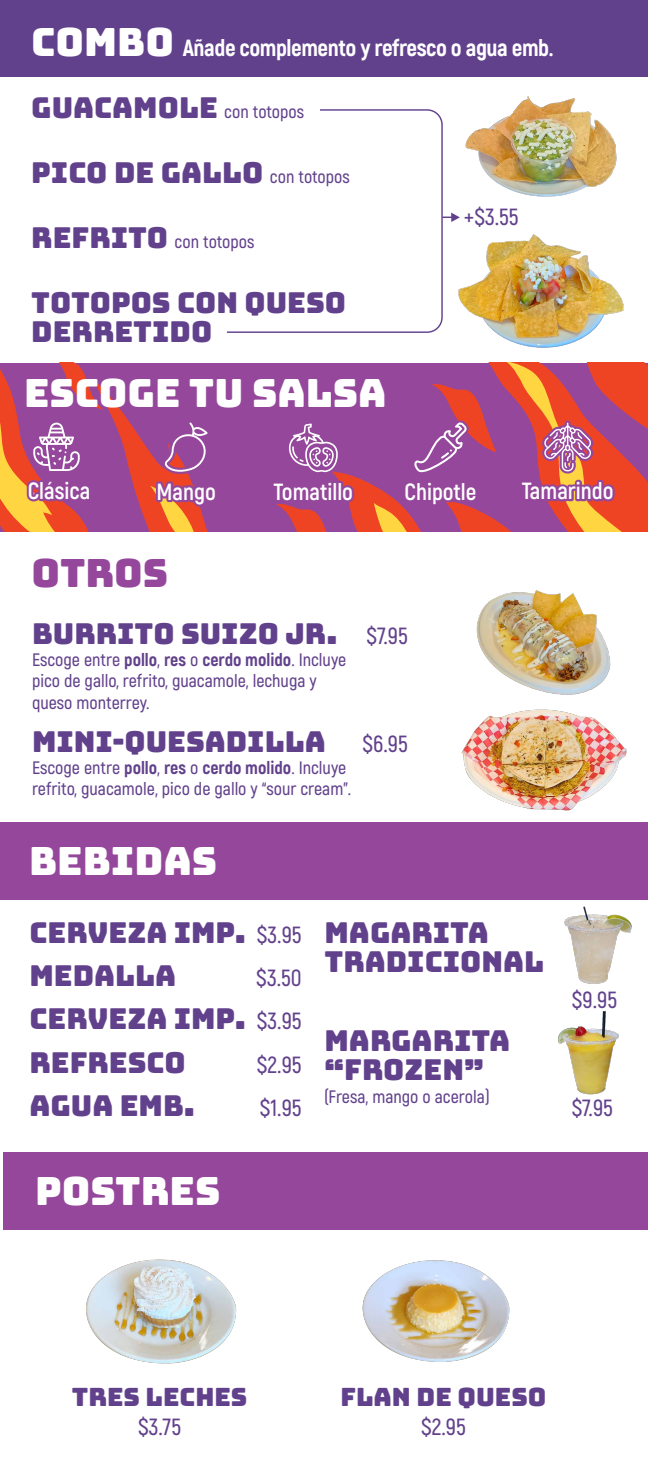
<style>
.page{position:relative;width:648px;height:1480px;background:#fff}
.page>*{position:absolute;margin:0;border:0;box-sizing:border-box;transform-origin:0 0}
.t1{font:38.88px "Bungee";color:#fff}
.t2{font:38.88px "Bungee";letter-spacing:-.005em;color:#95489b}
.t3{font:28.8px/43.2px "Bungee";color:#62418c}
.t4{font:25.2px "Bungee";color:#62418c}
.t5{font:600 23.4px "Akrobat";color:#62418c}
.t6{font:800 23.4px "Akrobat";letter-spacing:-.02em;color:#fff}
.t7{font:700 23.4px "Akrobat";color:#fff}
.t8{font:600 18px/21.6px "Akrobat";color:#62418c}
.s1{font-family:"Bungee";font-weight:400;font-size:38.88px}
.s2{font-family:"Bungee";font-weight:400;font-size:28.8px}
.s3{font-family:"Akrobat";font-weight:600;font-size:18px}
.s4{font-family:"Akrobat";font-weight:600;font-size:23.4px}
.s5{font-weight:800}
</style>
<div class="page">
<svg style="left:227px;top:109px;width:216px;height:224px"></svg>
<svg style="left:442px;top:213px;width:18px;height:9px"></svg>
<div style="left:0;top:0;width:648px;height:77px;background:#62418c"></div>
<svg style="left:0;top:362px;width:263px;height:169px;background:#ac5383"></svg>
<svg style="left:272px;top:362px;width:376px;height:169px;background:#b3527c"></svg>
<img style="left:465px;top:97px;width:152px;height:100px">
<img style="left:459px;top:234px;width:164px;height:114px">
<div style="left:0;top:822px;width:648px;height:77px;background:#95489b"></div>
<div style="left:3px;top:1152px;width:645px;height:77px;background:#95489b"></div>
<img style="left:476px;top:590px;width:135px;height:105px">
<img style="left:461px;top:709px;width:166px;height:102px">
<img style="left:362px;top:1260px;width:148px;height:102px">
<img style="left:86px;top:1259px;width:151px;height:105px">
<img style="left:558px;top:1011px;width:61px;height:84px">
<img style="left:564px;top:906px;width:68px;height:78px">
<h3 class="t6" style="left:31px;top:33px;width:524px"><span class="s1">COMBO</span> Añade complemento y refresco o agua emb.</h3>
<p class="t8" style="left:31px;top:101px;width:274px"><span class="s2">GUACAMOLE</span> con totopos</p>
<h2 class="t3" style="left:31px;top:152px;width:320px">PICO DE GALLO <span class="s3">con totopos</span></h2>
<p class="t8" style="left:31px;top:231px;width:225px"><span class="s2">REFRITO</span> con totopos</p>
<h2 class="t3" style="left:31px;top:288px;width:316px;line-height:29.2px">TOTOPOS CON QUESO<br>DERRETIDO</h2>
<h1 class="t1" style="left:24px;top:371px;width:364px">ESCOGE TU SALSA</h1>
<h3 class="t5" style="left:464px;top:203px;width:56px">+$3.55</h3>
<h3 class="t7" style="left:28px;top:476px;width:64px">Clásica</h3>
<h3 class="t7" style="left:156px;top:477px;width:61px">Mango</h3>
<h3 class="t7" style="left:274px;top:477px;width:81px">Tomatillo</h3>
<h3 class="t7" style="left:405px;top:477px;width:73px">Chipotle</h3>
<h3 class="t7" style="left:522px;top:476px;width:93px">Tamarindo</h3>
<h1 class="t2" style="left:32px;top:551px;width:138px">OTROS</h1>
<h2 class="t3" style="left:32px;top:612px;width:377px">BURRITO SUIZO JR. <span class="s4">$7.95</span></h2>
<p class="t8" style="left:32px;top:648px;width:316px">Escoge entre <span class="s5">pollo</span>, <span class="s5">res</span> o <span class="s5">cerdo molido</span>. Incluye pico de gallo, refrito, guacamole, lechuga y queso monterrey.</p>
<h2 class="t3" style="left:32px;top:720px;width:295px">MINI-QUESADILLA</h2>
<h3 class="t5" style="left:363px;top:729px;width:47px">$6.95</h3>
<p class="t8" style="left:32px;top:756px;width:321px">Escoge entre <span class="s5">pollo</span>, <span class="s5">res</span> o <span class="s5">cerdo molido</span>. Incluye refrito, guacamole, pico de gallo y “sour cream”.</p>
<h1 class="t1" style="left:29px;top:839px;width:189px">BEBIDAS</h1>
<h2 class="t3" style="left:30px;top:911px;width:274px">CERVEZA IMP. <span class="s4">$3.95<br></span>MEDALLA</h2>
<h3 class="t5" style="left:256px;top:964px;width:47px">$3.50</h3>
<h2 class="t3" style="left:30px;top:998px;width:274px">CERVEZA IMP. <span class="s4">$3.95<br></span>REFRESCO</h2>
<h3 class="t5" style="left:257px;top:1050px;width:46px">$2.95</h3>
<h2 class="t3" style="left:325px;top:919px;width:221px;line-height:28.8px">MAGARITA<br>TRADICIONAL</h2>
<h2 class="t3" style="left:325px;top:1027px;width:187px;line-height:28.8px">MARGARITA “FROZEN”</h2>
<h2 class="t3" style="left:30px;top:1084px;width:167px">AGUA EMB.</h2>
<h3 class="t5" style="left:260px;top:1093px;width:43px">$1.95</h3>
<p class="t8" style="left:324px;top:1086px;width:167px">(Fresa, mango o acerola)</p>
<h1 class="t1" style="left:35px;top:1169px;width:187px">POSTRES</h1>
<h3 class="t5" style="left:572px;top:985px;width:47px">$9.95</h3>
<h3 class="t5" style="left:572px;top:1093px;width:43px">$7.95</h3>
<h3 class="t4" style="left:72px;top:1382px;width:177px">TRES LECHES</h3>
<h3 class="t5" style="left:138px;top:1412px;width:44px">$3.75</h3>
<h3 class="t4" style="left:340px;top:1382px;width:207px">FLAN DE QUESO</h3>
<h3 class="t5" style="left:421px;top:1412px;width:46px">$2.95</h3>
</div>
